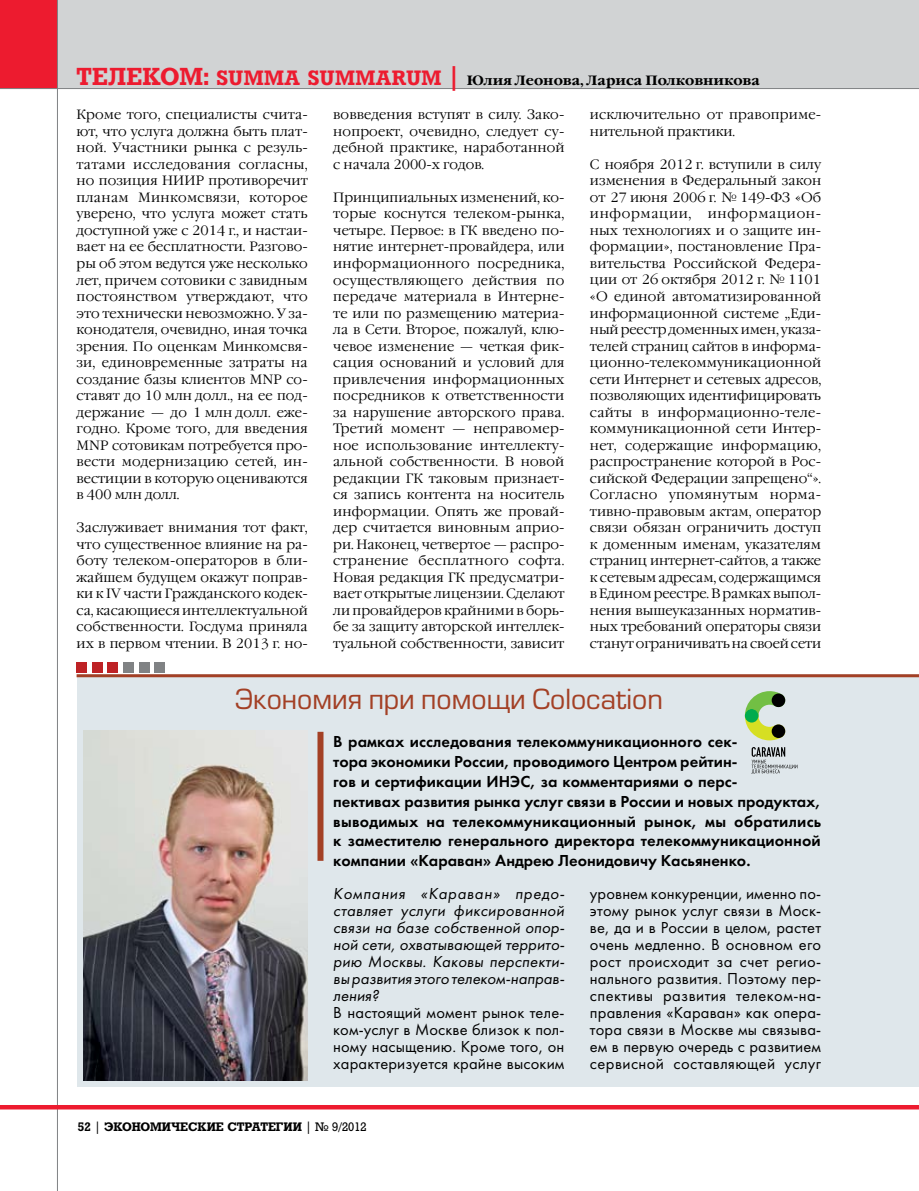
<style>
.page{position:relative;width:919px;height:1191px;background:#fff}
.page>*{position:absolute;margin:0;border:0;box-sizing:border-box;transform-origin:0 0}
.t1{font:27px "Europe";color:#a34025}
.t2{font:700 24px "Rodeo";color:#ed1b2f}
.t3{font:16.5px/17px "Futura Book C";letter-spacing:.01em;color:#000;text-align:justify}
.t4{font:16.5px/19.8px "Futura Demi C";letter-spacing:.005em;color:#000}
.t5{font:italic 16.5px/17px "Futura Book C";color:#000;text-align:justify}
.t6{font:300 13.5px/16.5px "Garamond C";letter-spacing:.005em;color:#000;text-align:justify}
.t7{font:700 13.5px "Garamond C";color:#000}
.t8{font:700 12px "Rodeo";color:#000}
.t9{font:12px "Rodeo";color:#000}
.s1{font-family:"Rodeo";font-size:24px;color:#ed1b2f}
.s2{font-family:"Rodeo";font-size:20.25px;color:#ed1b2f}
.s3{font-weight:400}
.s4{font-weight:700}
</style>
<div class="page">
<div style="left:56px;top:0;width:862px;height:89px;background:#d1d3d4"></div>
<div style="left:0;top:0;width:58px;height:89px;background:#ed1b2f"></div>
<hr style="left:57px;top:0;width:1px;height:1191px;background:#808284">
<hr style="left:0;top:88px;width:918px;height:1px;background:#808284">
<hr style="left:0;top:1105px;width:918px;height:4px;background:#ed1b2f">
<hr style="left:918px;top:0;width:1px;height:89px;background:#d1d3d4">
<div style="left:77px;top:675px;width:841px;height:412px;background:#dfe7eb"></div>
<img style="left:83px;top:730px;width:225px;height:350px">
<hr style="left:77px;top:674px;width:841px;height:3px;background:#a34025">
<div style="left:154px;top:662px;width:11px;height:11px;background:#808284"></div>
<div style="left:139px;top:662px;width:10px;height:11px;background:#808284"></div>
<div style="left:123px;top:662px;width:11px;height:11px;background:#808284"></div>
<div style="left:108px;top:662px;width:10px;height:11px;background:#be2225"></div>
<div style="left:92px;top:662px;width:11px;height:11px;background:#be2225"></div>
<div style="left:77px;top:662px;width:10px;height:11px;background:#be2225"></div>
<svg style="left:745px;top:691px;width:41px;height:49px"></svg>
<div style="left:744px;top:709px;width:14px;height:13px;background:#00ab4e;border-radius:50%"></div>
<div style="left:771px;top:693px;width:14px;height:14px;background:#000;border-radius:50%"></div>
<div style="left:771px;top:724px;width:14px;height:14px;background:#000;border-radius:50%"></div>
<svg style="left:751px;top:747px;width:46px;height:27px"></svg>
<div style="left:317px;top:732px;width:6px;height:129px;background:#a34025"></div>
<h2 class="t2" style="left:77px;top:62px;width:19px">ТЕЛЕКОМ</h2>
<p class="t7" style="left:203px;top:73px;width:558px"><span class="s1">:</span> <span class="s2">SUMMA SUMMARUM</span> <span class="s1">|</span> Юлия Леонова, Лариса Полковникова</p>
<p class="t6" style="left:77px;top:107px;width:233px">Кроме того, специалисты счита&shy;ют, что услуга должна быть плат&shy;ной. Участники рынка с резуль&shy;татами исследования согласны, но позиция НИИР противоречит планам Минкомсвязи, которое уверено, что услуга может стать доступной уже с 2014 г., и настаи&shy;вает на ее бесплатности. Разгово&shy;ры об этом ведутся уже несколько лет, причем сотовики с завидным постоянством утверждают, что это технически невозможно. У за&shy;конодателя, очевидно, иная точка зрения. По оценкам Минкомсвя&shy;зи, единовременные затраты на создание базы клиентов MNP со&shy;ставят до 10 млн долл., на ее под&shy;держание — до 1 млн долл. еже&shy;годно. Кроме того, для введения MNP сотовикам потребуется про&shy;вести модернизацию сетей, ин&shy;вестиции в которую оцениваются в 400 млн долл.</p>
<p class="t6" style="left:77px;top:520px;width:233px">Заслуживает внимания тот факт, что существенное влияние на ра&shy;боту телеком-операторов в бли&shy;жайшем будущем окажут поправ&shy;ки к IV части Гражданского кодек&shy;са, касающиеся интеллектуальной собственности. Госдума приняла их в первом чтении. В 2013 г. но-</p>
<p class="t6" style="left:333px;top:107px;width:233px">вовведения вступят в силу. Зако&shy;нопроект, очевидно, следует су&shy;дебной практике, наработанной с начала 2000-х годов.</p>
<p class="t6" style="left:333px;top:190px;width:233px">Принципиальных изменений, ко&shy;торые коснутся телеком-рынка, четыре. Первое: в ГК введено по&shy;нятие интернет-провайдера, или информационного посредника, осуществляющего действия по передаче материала в Интерне&shy;те или по размещению материа&shy;ла в Сети. Второе, пожалуй, клю&shy;чевое изменение — четкая фик&shy;сация оснований и условий для привлечения информационных посредников к ответственности за нарушение авторского права.<br>Третий момент — неправомер&shy;ное использование интеллекту&shy;альной собственности. В новой редакции ГК таковым признает&shy;ся запись контента на носитель информации. Опять же провай&shy;дер считается виновным априо&shy;ри. Наконец, четвертое — распро&shy;странение бесплатного софта.<br>Новая редакция ГК предусматри&shy;вает открытые лицензии. Сделают ли провайдеров крайними в борь&shy;бе за защиту авторской интеллек&shy;туальной собственности, зависит</p>
<p class="t6" style="left:590px;top:107px;width:233px">исключительно от правоприме&shy;нительной практики.</p>
<p class="t6" style="left:590px;top:157px;width:233px">С ноября 2012 г. вступили в силу изменения в Федеральный закон от 27 июня 2006 г. № 149-ФЗ «Об информации, информацион&shy;ных технологиях и о защите ин&shy;формации», постановление Пра&shy;вительства Российской Федера&shy;ции от 26 октября 2012 г. № 1101 «О единой автоматизированной информационной системе „Еди&shy;ный реестр доменных имен, указа&shy;телей страниц сайтов в информа&shy;ционно-телекоммуникационной сети Интернет и сетевых адресов, позволяющих идентифицировать сайты в информационно-теле&shy;коммуникационной сети Интер&shy;нет, содержащие информацию, распространение которой в Рос&shy;сийской Федерации запрещено“».<br>Согласно упомянутым норма&shy;тивно-правовым актам, оператор связи обязан ограничить доступ к доменным именам, указателям страниц интернет-сайтов, а также к сетевым адресам, содержащимся в Едином реестре. В рамках выпол&shy;нения вышеуказанных норматив&shy;ных требований операторы связи станут ограничивать на своей сети</p>
<h1 class="t1" style="left:235px;top:684px;width:429px">Экономия при помощи Colocation</h1>
<p class="t4" style="left:333px;top:732px;width:489px">В рамках исследования телекоммуникационного сек-<br>тора экономики России, проводимого Центром рейтин-<br>гов и сертификации ИНЭС, за комментариями о перс-<br>пективах развития рынка услуг связи в России и новых продуктах, выводимых на телекоммуникационный рынок, мы обратились к заместителю генерального директора телекоммуникационной компании «Караван» Андрею Леонидовичу Касьяненко.</p>
<p class="t5" style="left:333px;top:885px;width:233px">Компания «Караван» предо&shy;ставляет услуги фиксированной связи на базе собственной опор&shy;ной сети, охватывающей террито&shy;рию Моск-вы. Каковы перспекти&shy;вы развития этого телеком-направ&shy;ления?</p>
<p class="t3" style="left:333px;top:1004px;width:233px">В настоящий момент рынок теле&shy;ком-услуг в Москве близок к пол&shy;ному насыщению. Кроме того, он характеризуется крайне высоким</p>
<p class="t8" style="left:78px;top:1119px;width:47px">52 <span class="s3">|</span>ЭКОНОМ</p>
<p class="t8" style="left:162px;top:1119px;width:28px">ИЧЕСК</p>
<p class="t8" style="left:207px;top:1119px;width:30px">ИЕ СТР</p>
<p class="t9" style="left:251px;top:1120px;width:117px"><span class="s4">АТЕГИИ</span> | № 9/2012</p>
<p class="t3" style="left:590px;top:885px;width:233px">уровнем конкуренции, именно по&shy;этому рынок услуг связи в Моск&shy;ве, да и в России в целом, растет очень медленно. В основном его рост происходит за счет регио&shy;нального развития. Поэтому пер&shy;спективы развития телеком-на&shy;правления «Караван» как опера&shy;тора связи в Москве мы связыва&shy;ем в первую очередь с развитием сервисной составляющей услуг</p>
</div>
